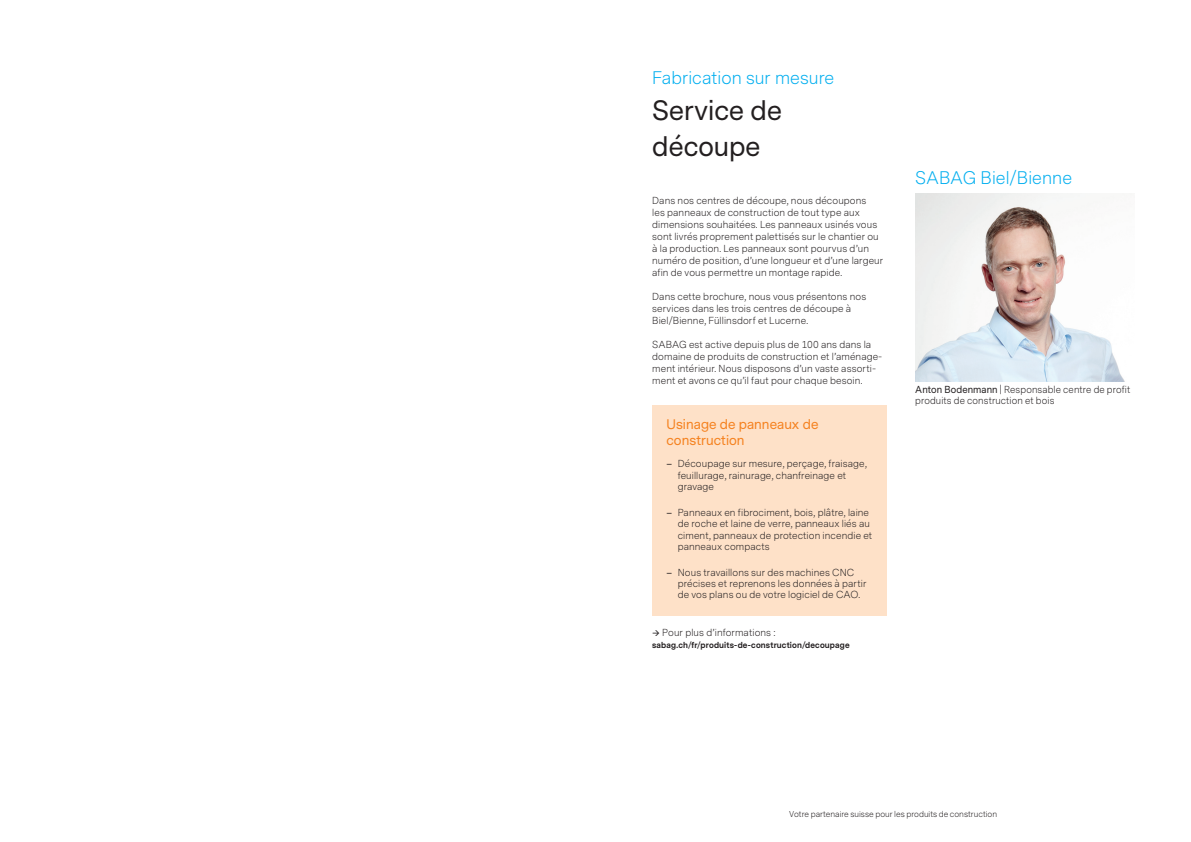
<style>
.page{position:relative;width:1191px;height:842px;background:#fff}
.page>*{position:absolute;margin:0;border:0;box-sizing:border-box;transform-origin:0 0}
.t1{font:26px/36px "Messina Sans";letter-spacing:.005em;color:#231f20}
.t2{font:300 17px "Messina Sans";letter-spacing:.005em;color:#00aeef}
.t3{font:13px/15.6px "Messina Sans";letter-spacing:.005em;color:#f58220}
.t4{font:300 9.5px/12px "Messina Sans";letter-spacing:.015em;color:#231f20}
.t5{font:300 8px "Messina Sans";color:#231f20}
.t6{font:700 8px "Messina Sans";letter-spacing:.02em;color:#231f20}
.s1{font-weight:400}
</style>
<div class="page">
<div style="left:652px;top:405px;width:235px;height:210px;background:#fee1c8"></div>
<img style="left:915px;top:194px;width:210px;height:187px">
<h2 class="t2" style="left:652px;top:67px;width:184px">Fabrication sur mesure</h2>
<h1 class="t1" style="left:652px;top:93px;width:131px">Service de découpe</h1>
<p class="t4" style="left:652px;top:195px;width:232px">Dans nos centres de découpe, nous découpons<br>les panneaux de construction de tout type aux dimensions souhaitées. Les panneaux usinés vous sont livrés proprement palettisés sur le chantier ou à la production. Les panneaux sont pourvus d’un numéro de position, d’une longueur et d’une largeur afin de vous permettre un montage rapide.</p>
<p class="t4" style="left:652px;top:291px;width:215px">Dans cette brochure, nous vous présentons nos services dans les trois centres de découpe à<br>Biel/Bienne, Füllinsdorf et Lucerne.</p>
<p class="t4" style="left:652px;top:339px;width:232px">SABAG est active depuis plus de 100 ans dans la domaine de produits de construction et l’aménage&shy;ment intérieur. Nous disposons d’un vaste assorti&shy;ment et avons ce qu’il faut pour chaque besoin.</p>
<h3 class="t3" style="left:666px;top:417px;width:153px">Usinage de panneaux de construction</h3>
<p class="t4" style="left:677px;top:458px;width:191px;line-height:11.4px;text-indent:-11px"><span class="s1">–</span> Découpage sur mesure, perçage, fraisage, feuillurage, rainurage, chanfreinage et gravage</p>
<p class="t4" style="left:677px;top:507px;width:196px;line-height:11.4px;text-indent:-11px"><span class="s1">–</span> Panneaux en fibrociment, bois, plâtre, laine de roche et laine de verre, panneaux liés au ciment, panneaux de protection incendie et panneaux compacts</p>
<p class="t4" style="left:677px;top:567px;width:190px;line-height:11.4px;text-indent:-11px"><span class="s1">–</span> Nous travaillons sur des machines CNC précises et reprenons les données à partir de vos plans ou de votre logiciel de CAO.</p>
<p class="t4" style="left:652px;top:627px;width:125px">→ Pour plus d’informations :</p>
<p class="t6" style="left:652px;top:639px;width:199px">sabag.ch/fr/produits-de-construction/decoupage</p>
<h2 class="t2" style="left:915px;top:167px;width:158px">SABAG Biel/Bienne</h2>
<p class="t4" style="left:915px;top:384px;width:216px;line-height:11.4px"><span class="s1">Anton Bodenmann</span> | Responsable centre de profit produits de construction et bois</p>
<p class="t5" style="left:789px;top:809px;width:209px">Votre partenaire suisse pour les produits de construction</p>
</div>
